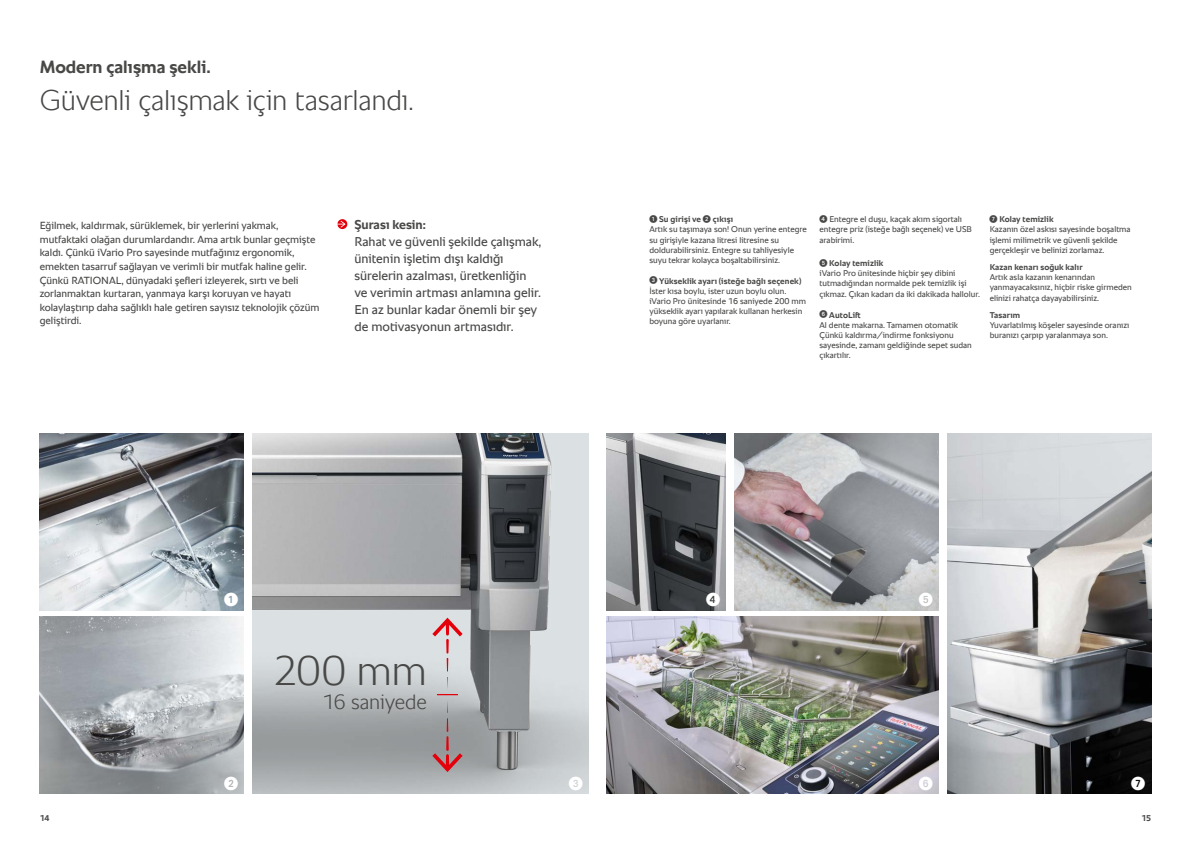
<style>
.page{position:relative;width:1191px;height:842px;background:#fff}
.page>*{position:absolute;margin:0;border:0;box-sizing:border-box;transform-origin:0 0}
.t1{font:300 42px "RATIONAL Sans TT";color:#484847}
.t2{font:300 29px "RATIONAL Sans TT";letter-spacing:-.01em;color:#484847}
.t3{font:300 21px "RATIONAL Sans TT";letter-spacing:-.01em;color:#484847}
.t4{font:700 18px "RATIONAL Sans TT";color:#484847}
.t5{font:14px "European Pi One";color:#fff}
.t6{font:13px/17px "RATIONAL Sans TT";color:#484847}
.t7{font:700 13px "RATIONAL Sans TT";letter-spacing:-.005em;color:#484847}
.t8{font:10.5px/13.6px "RATIONAL Sans TT";color:#484847}
.t9{font:8.5px/10.2px "RATIONAL Sans TT";color:#484847}
.t10{font:700 8.5px "RATIONAL Sans TT";letter-spacing:.015em;color:#484847}
.s1{font-weight:700}
</style>
<div class="page">
<img style="left:252px;top:433px;width:336px;height:361px">
<svg style="left:432px;top:618px;width:30px;height:53px;background:#dbbec2"></svg>
<svg style="left:432px;top:677px;width:30px;height:95px;background:#ae9c9f"></svg>
<img style="left:947px;top:433px;width:204px;height:361px">
<img style="left:734px;top:433px;width:204px;height:177px">
<img style="left:607px;top:617px;width:331px;height:177px">
<img style="left:40px;top:433px;width:204px;height:177px">
<img style="left:40px;top:617px;width:204px;height:177px">
<img style="left:607px;top:433px;width:119px;height:177px">
<svg style="left:337px;top:219px;width:10px;height:10px"></svg>
<h3 class="t4" style="left:40px;top:53px;width:172px">Modern çalışma şekli.</h3>
<h2 class="t2" style="left:40px;top:79px;width:376px">Güvenli çalışmak için tasarlandı.</h2>
<p class="t8" style="left:40px;top:219px;width:281px">Eğilmek, kaldırmak, sürüklemek, bir yerlerini yakmak, mutfaktaki olağan durumlardandır. Ama artık bunlar geçmişte kaldı. Çünkü iVario Pro sayesinde mutfağınız ergonomik, emekten tasarruf sağlayan ve verimli bir mutfak haline gelir.<br>Çünkü RATIONAL, dünyadaki şefleri izleyerek, sırtı ve beli zorlanmaktan kurtaran, yanmaya karşı koruyan ve hayatı kolaylaştırıp daha sağlıklı hale getiren sayısız teknolojik çözüm geliştirdi.</p>
<h3 class="t7" style="left:354px;top:215px;width:73px">Şurası kesin:</h3>
<h3 class="t6" style="left:354px;top:233px;width:189px">Rahat ve güvenli şekilde çalışmak, ünitenin işletim dışı kaldığı sürelerin azalması, üretkenliğin ve verimin artması anlamına gelir.<br>En az bunlar kadar önemli bir şey de motivasyonun artmasıdır.</h3>
<p class="t9" style="left:649px;top:214px;width:159px"><sup>1</sup> <span class="s1">Su girişi ve</span> <sup>2</sup> <span class="s1">çıkışı<br></span>Artık su taşımaya son! Onun yerine entegre su girişiyle kazana litresi litresine su doldurabilirsiniz. Entegre su tahliyesiyle suyu tekrar kolayca boşaltabilirsiniz.</p>
<p class="t9" style="left:649px;top:276px;width:158px"><sup>3</sup> <span class="s1">Yükseklik ayarı (isteğe bağlı seçenek)<br></span>İster kısa boylu, ister uzun boylu olun. iVario Pro ünitesinde 16 saniyede 200 mm yükseklik ayarı yapılarak kullanan herkesin boyuna göre uyarlanır.</p>
<p class="t9" style="left:819px;top:214px;width:154px"><sup>4</sup> Entegre el duşu, kaçak akım sigortalı entegre priz (isteğe bağlı seçenek) ve USB arabirimi.</p>
<p class="t9" style="left:819px;top:258px;width:162px"><sup>5</sup> <span class="s1">Kolay temizlik<br></span>iVario Pro ünitesinde hiçbir şey dibini tutmadığından normalde pek temizlik işi çıkmaz. Çıkan kadarı da iki dakikada hallolur.</p>
<p class="t9" style="left:819px;top:310px;width:154px"><sup>6</sup> <span class="s1">AutoLift<br></span>Al dente makarna. Tamamen otomatik<br>Çünkü kaldırma/indirme fonksiyonu sayesinde, zamanı geldiğinde sepet sudan çıkartılır.</p>
<p class="t9" style="left:989px;top:214px;width:142px"><sup>7</sup> <span class="s1">Kolay temizlik<br></span>Kazanın özel askısı sayesinde boşaltma işlemi milimetrik ve güvenli şekilde gerçekleşir ve belinizi zorlamaz.</p>
<p class="t10" style="left:989px;top:261px;width:94px">Kazan kenarı soğuk kalır</p>
<p class="t9" style="left:989px;top:272px;width:144px">Artık asla kazanın kenarından yanmayacaksınız, hiçbir riske girmeden elinizi rahatça dayayabilirsiniz.</p>
<p class="t10" style="left:989px;top:308px;width:32px">Tasarım</p>
<p class="t9" style="left:989px;top:320px;width:141px">Yuvarlatılmış köşeler sayesinde oranızı buranızı çarpıp yaralanmaya son.</p>
<h3 class="t5" style="left:224px;top:592px;width:15px">1</h3>
<h1 class="t1" style="left:273px;top:640px;width:155px">200 mm</h1>
<h3 class="t3" style="left:322px;top:686px;width:106px">16 saniyede</h3>
<h3 class="t5" style="left:706px;top:592px;width:15px">4</h3>
<h3 class="t5" style="left:919px;top:592px;width:15px">5</h3>
<h3 class="t5" style="left:224px;top:776px;width:15px">2</h3>
<h3 class="t5" style="left:569px;top:776px;width:15px">3</h3>
<h3 class="t5" style="left:919px;top:776px;width:15px">6</h3>
<h3 class="t5" style="left:1131px;top:776px;width:15px">7</h3>
<p class="t10" style="left:40px;top:812px;width:11px">14</p>
<p class="t10" style="left:1141px;top:812px;width:11px">15</p>
</div>
